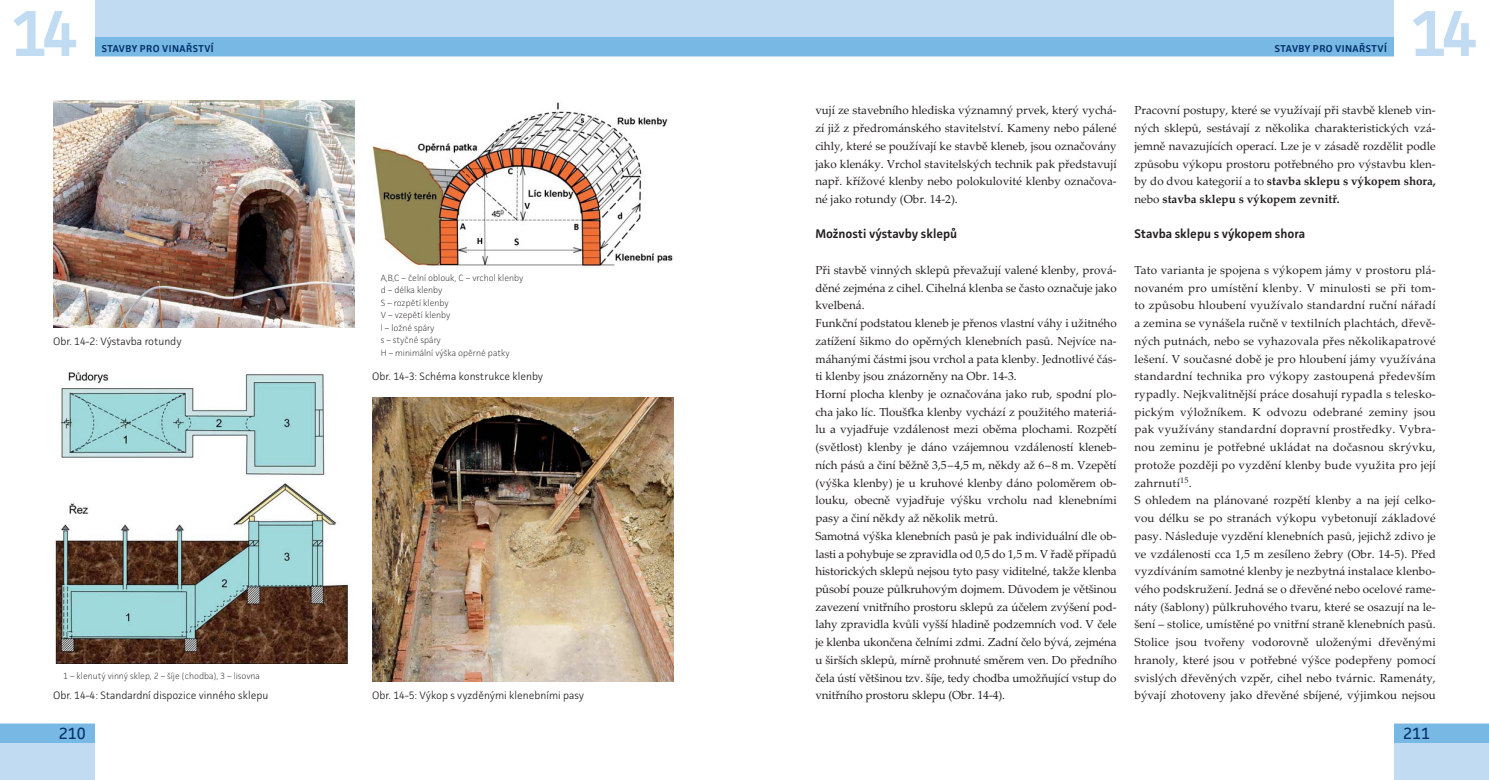
<style>
.page{position:relative;width:1489px;height:780px;background:#fff}
.page>*{position:absolute;margin:0;border:0;box-sizing:border-box;transform-origin:0 0}
.t1{font:600 65px "Facit";color:#c0dbf2}
.t2{font:16.25px "Facit";color:#002e67}
.t3{font:600 12.5px "Facit";color:#231f20}
.t4{font:11.62px/17.8px "Palatino Linotype";color:#231f20;text-align:justify}
.t5{font:300 10.75px "Facit";color:#231f20}
.t6{font:600 10px "Facit";letter-spacing:.05em;color:#002e67}
.t7{font:200 9px/12.5px "Facit";color:#231f20}
.s1{font-weight:700}
</style>
<div class="page">
<div style="left:0;top:723px;width:94px;height:57px;background:#c0dbf2"></div>
<div style="left:0;top:724px;width:94px;height:19px;background:#77b8e5"></div>
<div style="left:94px;top:0;width:650px;height:56px;background:#c0dbf2"></div>
<div style="left:94px;top:37px;width:650px;height:19px;background:#77b8e5"></div>
<div style="left:1394px;top:723px;width:94px;height:57px;background:#c0dbf2"></div>
<div style="left:1394px;top:724px;width:94px;height:19px;background:#77b8e5"></div>
<div style="left:744px;top:0;width:650px;height:56px;background:#c0dbf2"></div>
<div style="left:744px;top:37px;width:650px;height:19px;background:#77b8e5"></div>
<img style="left:53px;top:101px;width:301px;height:226px">
<img style="left:372px;top:102px;width:301px;height:166px">
<img style="left:55px;top:371px;width:294px;height:292px">
<img style="left:372px;top:398px;width:301px;height:283px">
<h1 class="t1" style="left:11px;top:10px;width:69px">14</h1>
<p class="t6" style="left:102px;top:45px;width:113px">STAVBY PRO VINAŘSTVÍ</p>
<p class="t5" style="left:53px;top:337px;width:130px">Obr. 14-2: Výstavba rotundy</p>
<p class="t7" style="left:381px;top:272px;width:144px">A,B,C – čelní oblouk, C – vrchol klenby d – délka klenby<br>S – rozpětí klenby<br>V – vzepětí klenby<br>l – ložné spáry<br>s – styčné spáry<br>H – minimální výška opěrné patky</p>
<p class="t5" style="left:372px;top:372px;width:172px">Obr. 14-3: Schéma konstrukce klenby</p>
<p class="t7" style="left:63px;top:670px;width:198px">1 – klenutý vinný sklep, 2 – šíje (chodba), 3 – lisovna</p>
<p class="t5" style="left:53px;top:691px;width:217px">Obr. 14-4: Standardní dispozice vinného sklepu</p>
<h2 class="t2" style="left:59px;top:727px;width:28px">210</h2>
<p class="t5" style="left:372px;top:691px;width:213px">Obr. 14-5: Výkop s vyzděnými klenebními pasy</p>
<p class="t6" style="left:1274px;top:45px;width:113px">STAVBY PRO VINAŘSTVÍ</p>
<h1 class="t1" style="left:1410px;top:10px;width:69px">14</h1>
<p class="t4" style="left:815px;top:103px;width:303px">vují ze stavebního hlediska významný prvek, který vychá&shy;zí již z předrománského stavitelství. Kameny nebo pálené cihly, které se používají ke stavbě kleneb, jsou označovány jako klenáky. Vrchol stavitelských technik pak představují např. křížové klenby nebo polokulovité klenby označova&shy;né jako rotundy (Obr. 14-2).</p>
<p class="t3" style="left:815px;top:229px;width:143px">Možnosti výstavby sklepů</p>
<p class="t4" style="left:815px;top:262px;width:303px;text-align:left">Při stavbě vinných sklepů převažují valené klenby, prová&shy;děné zejména z cihel. Cihelná klenba se často označuje jako kvelbená.<br>Funkční podstatou kleneb je přenos vlastní váhy i užitného zatížení šikmo do opěrných klenebních pasů. Nejvíce na&shy;máhanými částmi jsou vrchol a pata klenby. Jednotlivé čás&shy;ti klenby jsou znázorněny na Obr. 14-3.<br>Horní plocha klenby je označována jako rub, spodní plo&shy;cha jako líc. Tloušťka klenby vychází z použitého materiá&shy;lu a vyjadřuje vzdálenost mezi oběma plochami. Rozpětí (světlost) klenby je dáno vzájemnou vzdáleností kleneb&shy;ních pásů a činí běžně 3,5 – 4,5 m, někdy až 6 – 8 m. Vzepětí (výška klenby) je u kruhové klenby dáno poloměrem ob&shy;louku, obecně vyjadřuje výšku vrcholu nad klenebními pasy a činí někdy až několik metrů.<br>Samotná výška klenebních pasů je pak individuální dle ob&shy;lasti a pohybuje se zpravidla od 0,5 do 1,5 m. V řadě případů historických sklepů nejsou tyto pasy viditelné, takže klenba působí pouze půlkruhovým dojmem. Důvodem je většinou zavezení vnitřního prostoru sklepů za účelem zvýšení pod&shy;lahy zpravidla kvůli vyšší hladině podzemních vod. V čele je klenba ukončena čelními zdmi. Zadní čelo bývá, zejména u širších sklepů, mírně prohnuté směrem ven. Do předního čela ústí většinou v. šíje, tedy chodba umožňující vstup do vnitřního prostoru sklepu (Obr. 14-4).</p>
<p class="t4" style="left:1134px;top:103px;width:303px">Pracovní postupy, které se využívají při stavbě kleneb vin&shy;ných sklepů, sestávají z několika charakteristických vzá&shy;jemně navazujících operací. Lze je v zásadě rozdělit podle způsobu výkopu prostoru potřebného pro výstavbu klen&shy;by do dvou kategorií a to <span class="s1">stavba sklepu s výkopem shora, </span>nebo <span class="s1">stavba sklepu s výkopem zevnitř.</span></p>
<p class="t3" style="left:1134px;top:229px;width:172px">Stavba sklepu s výkopem shora</p>
<p class="t4" style="left:1134px;top:262px;width:303px;text-align:left">Tato varianta je spojena s výkopem jámy v prostoru plá&shy;novaném pro umístění klenby. V minulosti se při tom&shy;to způsobu hloubení využívalo standardní ruční nářadí a zemina se vynášela ručně v textilních plachtách, dřevě&shy;ných putnách, nebo se vyhazovala přes několikapatrové lešení. V současné době je pro hloubení jámy využívána standardní technika pro výkopy zastoupená především rypadly. Nejkvalitnější práce dosahují rypadla s telesko&shy;pickým výložníkem. K odvozu odebrané zeminy jsou pak využívány standardní dopravní prostředky. Vybra&shy;nou zeminu je potřebné ukládat na dočasnou skrývku, protože později po vyzdění klenby bude využita pro její zahrnutí<sup>15</sup>.<br>S ohledem na plánované rozpětí klenby a na její celko&shy;vou délku se po stranách výkopu vybetonují základové pasy. Následuje vyzdění klenebních pasů, jejichž zdivo je ve vzdálenosti cca 1,5 m zesíleno žebry (Obr. 14-5). Před vyzdíváním samotné klenby je nezbytná instalace klenbo&shy;vého podskružení. Jedná se o dřevěné nebo ocelové rame&shy;náty (šablony) půlkruhového tvaru, které se osazují na le&shy;šení – stolice, umístěné po vnitřní straně klenebních pasů.<br>Stolice jsou tvořeny vodorovně uloženými dřevěnými hranoly, které jsou v potřebné výšce podepřeny pomocí svislých dřevěných vzpěr, cihel nebo tvárnic. Ramenáty, bývají zhotoveny jako dřevěné sbíjené, výjimkou nejsou</p>
<h2 class="t2" style="left:1402px;top:727px;width:28px">211</h2>
</div>
